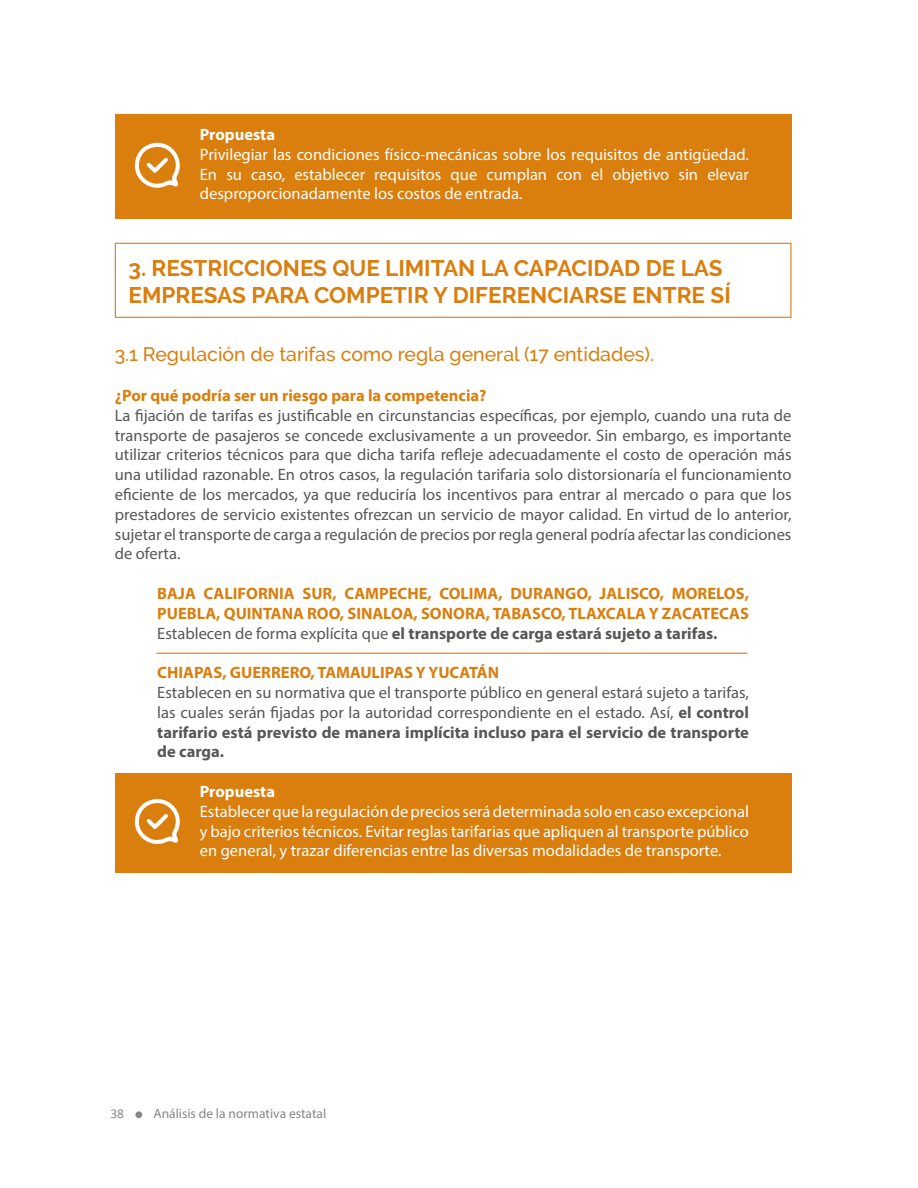
<style>
.page{position:relative;width:918px;height:1188px;background:#fff}
.page>*{position:absolute;margin:0;border:0;box-sizing:border-box;transform-origin:0 0}
.t1{font:700 22.5px/27px "Raleway";color:#da7e0e}
.t2{font:500 19.5px "Raleway";color:#da7e0e}
.t3{font:16.5px/19.8px "Myriad Pro";color:#575756;text-align:justify}
.t4{font:16.5px/19.8px "Myriad Pro";color:#fff;text-align:justify}
.t5{font:700 16.5px/19.8px "Myriad Pro";color:#da7e0e;text-align:justify}
.t6{font:700 16.5px "Myriad Pro";color:#fff}
.t7{font:13.5px "Myriad Pro";color:#878787}
.t8{font:13.5px "Calibri";color:#878787}
.s1{font-weight:400;color:#575756}
.s2{color:#575756}
.s3{font-weight:700}
</style>
<div class="page">
<div style="left:135px;top:1111px;width:7px;height:7px;background:#878787;border-radius:50%"></div>
<div style="left:115px;top:115px;width:677px;height:104px;background:#da7e0e"></div>
<div style="left:115px;top:773px;width:677px;height:99px;background:#da7e0e"></div>
<svg style="left:135px;top:142px;width:45px;height:46px"></svg>
<svg style="left:135px;top:799px;width:45px;height:46px"></svg>
<div style="left:115px;top:243px;width:677px;height:75px;border:1px solid #da7e0e"></div>
<hr style="left:156px;top:653px;width:591px;height:1px;background:#da7e0e">
<p class="t6" style="left:200px;top:124px;width:77px">Propuesta</p>
<p class="t4" style="left:200px;top:144px;width:551px">Privilegiar las condiciones físico-mecánicas sobre los requisitos de antigüedad.<br>En su caso, establecer requisitos que cumplan con el objetivo sin elevar desproporcionadamente los costos de entrada.</p>
<h1 class="t1" style="left:129px;top:254px;width:604px">3. RESTRICCIONES QUE LIMITAN LA CAPACIDAD DE LAS<br>EMPRESAS PARA COMPETIR Y DIFERENCIARSE ENTRE SÍ</h1>
<p class="t2" style="left:115px;top:343px;width:541px">3.1 Regulación de tarifas como regla general (17 entidades).</p>
<p class="t5" style="left:115px;top:385px;width:373px">¿Por qué podría ser un riesgo para la competencia?</p>
<p class="t3" style="left:115px;top:405px;width:678px">La fijación de tarifas es justificable en circunstancias específicas, por ejemplo, cuando una ruta de transporte de pasajeros se concede exclusivamente a un proveedor. Sin embargo, es importante utilizar criterios técnicos para que dicha tarifa refleje adecuadamente el costo de operación más una utilidad razonable. En otros casos, la regulación tarifaria solo distorsionaría el funcionamiento eficiente de los mercados, ya que reduciría los incentivos para entrar al mercado o para que los prestadores de servicio existentes ofrezcan un servicio de mayor calidad. En virtud de lo anterior, sujetar el transporte de carga a regulación de precios por regla general podría afectar las condiciones de oferta.</p>
<p class="t5" style="left:157px;top:583px;width:593px">BAJA CALIFORNIA SUR, CAMPECHE, COLIMA, DURANGO, JALISCO, MORELOS, PUEBLA, QUINTANA ROO, SINALOA, SONORA, TABASCO, TLAXCALA Y ZACATECAS <span class="s1">Establecen de forma explícita que</span> <span class="s2">el transporte de carga estará sujeto a tarifas.</span></p>
<p class="t5" style="left:157px;top:662px;width:343px">CHIAPAS, GUERRERO, TAMAULIPAS Y YUCATÁN</p>
<p class="t3" style="left:157px;top:682px;width:593px">Establecen en su normativa que el transporte público en general estará sujeto a tarifas, las cuales serán fijadas por la autoridad correspondiente en el estado. Así, <span class="s3">el control tarifario está previsto de manera implícita incluso para el servicio de transporte de carga.</span></p>
<p class="t6" style="left:200px;top:781px;width:77px">Propuesta</p>
<p class="t4" style="left:200px;top:801px;width:551px">Establecer que la regulación de precios será determinada solo en caso excepcional y bajo criterios técnicos. Evitar reglas tarifarias que apliquen al transporte público en general, y trazar diferencias entre las diversas modalidades de transporte.</p>
<p class="t8" style="left:110px;top:1105px;width:15px">38</p>
<p class="t7" style="left:153px;top:1105px;width:174px">Análisis de la normativa estatal</p>
</div>
